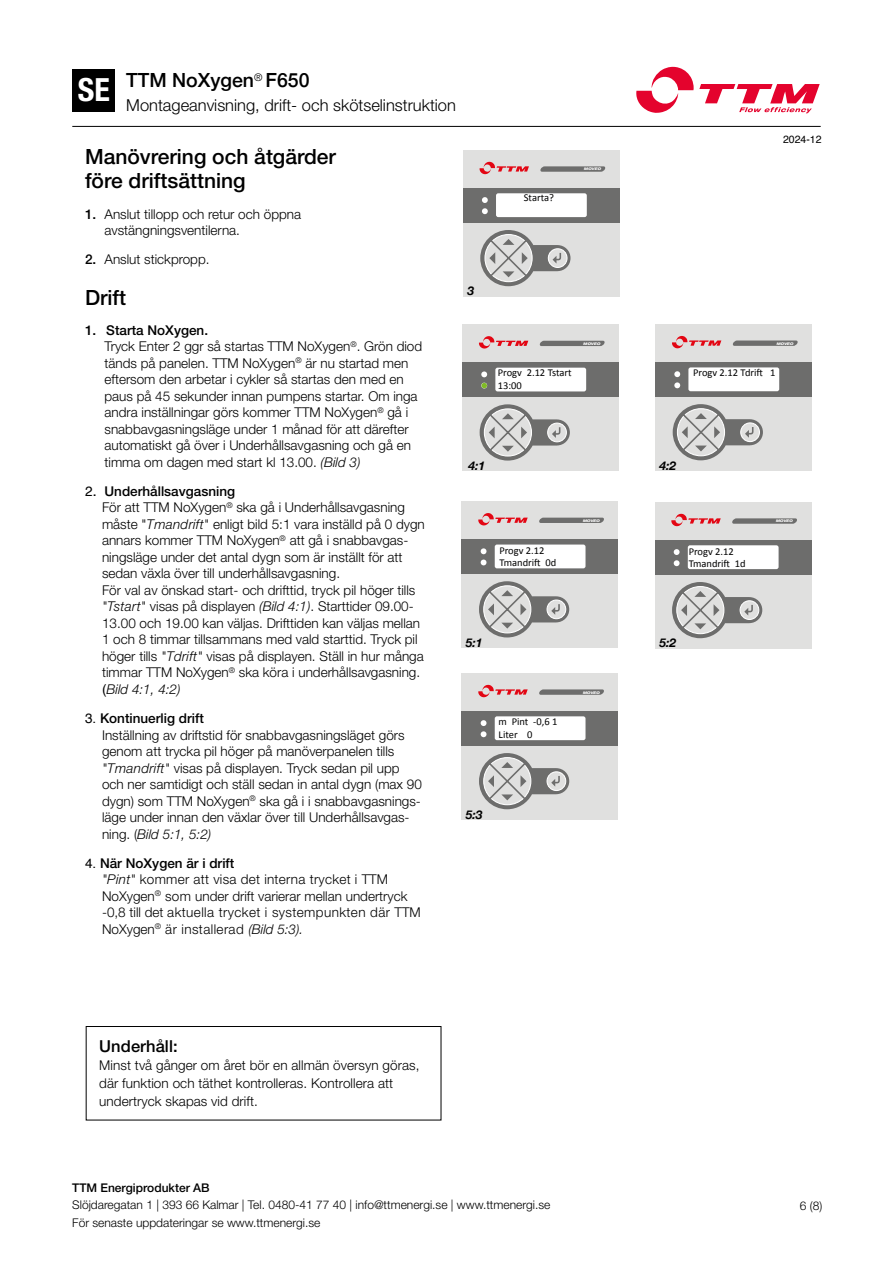
<style>
.page{position:relative;width:893px;height:1263px;background:#fff}
.page>*{position:absolute;margin:0;border:0;box-sizing:border-box;transform-origin:0 0}
.t1{font:700 condensed 31.95px "Helvetica Neue LT Pro";color:#fff}
.t2{font:500 21px/24px "Helvetica Neue LT Pro";color:#000}
.t3{font:500 19.5px "Helvetica Neue";color:#000}
.t4{font:300 16.5px "Helvetica Neue LT Pro";color:#000}
.t5{font:500 16.5px "Helvetica Neue LT Pro";letter-spacing:.005em;color:#000}
.t6{font:300 13.5px/16.5px "Helvetica Neue LT Pro";color:#000}
.t7{font:300 13.5px/16.5px "Helvetica Neue LT Pro";letter-spacing:.02em;color:#000}
.t8{font:300 12px/17.7px "Helvetica Neue LT Pro";color:#000}
.t9{font:500 12px "Helvetica Neue LT Pro";color:#000}
.t10{font:italic 700 12px "Helvetica Neue";color:#000}
.t11{font:300 12px "Helvetica Neue LT Pro";color:#000}
.t12{font:10.5px/12.6px "Calibri";color:#000}
.t13{font:10.5px "Helvetica";color:#000}
.t14{font:italic 800 expanded 3.6px "Helvetica Neue LT Pro";color:#fff}
.s1{font-weight:500}
.s2{font-style:italic}
.s3{font-family:"Helvetica";font-weight:400}
.s4{font-family:"Helvetica";font-weight:400;font-size:16.5px}
</style>
<div class="page">
<div style="left:72px;top:69px;width:43px;height:43px;background:#000"></div>
<div style="left:462px;top:325px;width:157px;height:146px;background:#e0e0df"></div>
<div style="left:462px;top:362px;width:157px;height:35px;background:#6d6d6c"></div>
<svg style="left:481px;top:371px;width:6px;height:6px"></svg>
<div style="left:495px;top:368px;width:91px;height:23px;background:#fff;border-radius:2px"></div>
<svg style="left:479px;top:336px;width:49px;height:13px"></svg>
<svg style="left:539px;top:341px;width:66px;height:5px"></svg>
<svg style="left:480px;top:404px;width:90px;height:57px"></svg>
<svg style="left:481px;top:383px;width:6px;height:5px"></svg>
<div style="left:655px;top:502px;width:156px;height:147px;background:#e0e0df"></div>
<div style="left:655px;top:540px;width:156px;height:34px;background:#6d6d6c"></div>
<svg style="left:674px;top:549px;width:6px;height:17px"></svg>
<div style="left:688px;top:545px;width:91px;height:24px;background:#fff;border-radius:2px"></div>
<svg style="left:671px;top:514px;width:50px;height:12px"></svg>
<svg style="left:732px;top:518px;width:65px;height:6px"></svg>
<svg style="left:672px;top:582px;width:90px;height:56px"></svg>
<div style="left:462px;top:501px;width:156px;height:147px;background:#e0e0df"></div>
<div style="left:462px;top:539px;width:156px;height:34px;background:#6d6d6c"></div>
<svg style="left:479px;top:545px;width:9px;height:23px"></svg>
<svg style="left:481px;top:548px;width:5px;height:17px"></svg>
<div style="left:495px;top:544px;width:90px;height:24px;background:#fff;border-radius:2px"></div>
<svg style="left:478px;top:513px;width:50px;height:12px"></svg>
<svg style="left:539px;top:518px;width:65px;height:5px"></svg>
<svg style="left:479px;top:581px;width:90px;height:56px"></svg>
<div style="left:463px;top:150px;width:156px;height:147px;background:#e0e0df"></div>
<div style="left:463px;top:188px;width:156px;height:34px;background:#6d6d6c"></div>
<svg style="left:482px;top:197px;width:6px;height:17px"></svg>
<div style="left:496px;top:193px;width:91px;height:24px;background:#fff;border-radius:2px"></div>
<svg style="left:480px;top:162px;width:49px;height:12px"></svg>
<svg style="left:540px;top:166px;width:66px;height:6px"></svg>
<svg style="left:480px;top:230px;width:90px;height:56px"></svg>
<div style="left:655px;top:324px;width:157px;height:147px;background:#e0e0df"></div>
<div style="left:655px;top:362px;width:157px;height:34px;background:#6d6d6c"></div>
<svg style="left:674px;top:371px;width:6px;height:17px"></svg>
<div style="left:688px;top:367px;width:91px;height:24px;background:#fff;border-radius:2px"></div>
<svg style="left:672px;top:336px;width:49px;height:12px"></svg>
<svg style="left:732px;top:340px;width:66px;height:6px"></svg>
<svg style="left:673px;top:404px;width:90px;height:56px"></svg>
<div style="left:86px;top:1026px;width:355px;height:94px;border:1px solid #000"></div>
<div style="left:462px;top:673px;width:156px;height:147px;background:#e0e0df"></div>
<div style="left:462px;top:711px;width:156px;height:34px;background:#6d6d6c"></div>
<svg style="left:479px;top:716px;width:9px;height:24px"></svg>
<svg style="left:481px;top:720px;width:5px;height:17px"></svg>
<div style="left:495px;top:716px;width:90px;height:24px;background:#fff;border-radius:2px"></div>
<svg style="left:478px;top:685px;width:50px;height:12px"></svg>
<svg style="left:539px;top:689px;width:65px;height:6px"></svg>
<svg style="left:479px;top:753px;width:90px;height:56px"></svg>
<svg style="left:636px;top:67px;width:184px;height:46px"></svg>
<hr style="left:72px;top:126px;width:749px;height:1px;background:#000">
<h1 class="t1" style="left:78px;top:71px;width:33px">SE</h1>
<h3 class="t3" style="left:126px;top:64px;width:185px">TTM NoXygen<sup>®</sup> F650</h3>
<p class="t4" style="left:126px;top:95px;width:331px">Montageanvisning, drift- och skötselinstruktion</p>
<h2 class="t2" style="left:85px;top:144px;width:252px">Manövrering och åtgärder före driftsättning</h2>
<p class="t6" style="left:105px;top:205px;width:198px;text-indent:-19px"><span class="s1">1.</span> Anslut tillopp och retur och öppna avstängningsventilerna.</p>
<p class="t6" style="left:85px;top:251px;width:126px"><span class="s1">2.</span> Anslut stickpropp.</p>
<h2 class="t2" style="left:85px;top:286px;width:43px">Drift</h2>
<p class="t6" style="left:105px;top:321px;width:319px;text-indent:-19px"><span class="s1">1. Starta NoXygen.<br></span>Tryck Enter 2 ggr så startas TTM NoXygen<sup>®</sup>. Grön diod tänds på panelen. TTM NoXygen<sup>®</sup> är nu startad men eftersom den arbetar i cykler så startas den med en paus på 45 sekunder innan pumpens startar. Om inga andra inställningar görs kommer TTM NoXygen<sup>®</sup> gå i snabbavgasningsläge under 1 månad för att därefter automatiskt gå över i Underhållsavgasning och gå en timma om dagen med start kl 13.00. <span class="s2">(Bild 3)</span></p>
<p class="t6" style="left:102px;top:483px;width:324px;text-indent:-17px"><span class="s3">2</span><span class="s4">.</span> <span class="s1">Underhållsavgasning<br></span>För att TTM NoXygen<sup>®</sup> ska gå i Underhållsavgasning måste "<span class="s2">Tmandrift"</span> enligt bild 5:1 vara inställd på 0 dygn annars kommer TTM NoXygen<sup>®</sup> att gå i snabbavgas&shy;ningsläge under det antal dygn som är inställt för att sedan växla över till underhållsavgasning.<br>För val av önskad start- och drifttid, tryck pil höger tills <span class="s2">"Tstart"</span> visas på displayen <span class="s2">(Bild 4:1)</span>. Starttider 09.00- 13.00 och 19.00 kan väljas. Drifttiden kan väljas mellan 1 och 8 timmar tillsammans med vald starttid. Tryck pil höger tills <span class="s2">"Tdrift"</span> visas på displayen. Ställ in hur många timmar TTM NoXygen<sup>®</sup> ska köra i underhållsavgasning. <span class="s3">(</span><span class="s2">Bild 4:1, 4:2)</span></p>
<p class="t6" style="left:102px;top:710px;width:321px;text-indent:-17px"><span class="s3">3.</span> <span class="s1">Kontinuerlig drift<br></span>Inställning av driftstid för snabbavgasningsläget görs genom att trycka pil höger på manöverpanelen tills <span class="s2">"Tmandrift"</span> visas på displayen. Tryck sedan pil upp och ner samtidigt och ställ sedan in antal dygn (max 90 dygn) som TTM NoXygen<sup>®</sup> ska gå i i snabbavgasnings&shy;läge under innan den växlar över till Underhållsavgas&shy;ning. (<span class="s2">Bild 5:1, 5:2)</span></p>
<p class="t7" style="left:102px;top:855px;width:320px;text-indent:-17px"><span class="s3">4.</span> <span class="s1">När NoXygen är i drift<br></span><span class="s2">"Pint"</span> kommer att visa det interna trycket i TTM NoXygen<sup>®</sup> som under drift varierar mellan undertryck -0,8 till det aktuella trycket i systempunkten där TTM NoXygen<sup>®</sup> är installerad <span class="s2">(Bild 5:3).</span></p>
<p class="t12" style="left:524px;top:191px;width:32px">Starta?</p>
<p class="t14" style="left:584px;top:167px;width:18px">MOVEO</p>
<p class="t10" style="left:467px;top:282px;width:8px">3</p>
<p class="t12" style="left:498px;top:366px;width:75px">Progv 2.12 Tstart<br>13:00</p>
<p class="t14" style="left:583px;top:341px;width:18px">MOVEO</p>
<p class="t10" style="left:468px;top:456px;width:18px">4:1</p>
<p class="t10" style="left:659px;top:456px;width:18px">4:2</p>
<p class="t12" style="left:499px;top:544px;width:59px">Progv 2.12<br>Tmandrift 0d</p>
<p class="t14" style="left:583px;top:518px;width:18px">MOVEO</p>
<p class="t10" style="left:466px;top:634px;width:18px">5:1</p>
<p class="t12" style="left:499px;top:715px;width:60px">m Pint -0,6 1<br>Liter 0</p>
<p class="t14" style="left:583px;top:690px;width:18px">MOVEO</p>
<p class="t10" style="left:466px;top:805px;width:18px">5:3</p>
<p class="t10" style="left:660px;top:633px;width:18px">5:2</p>
<p class="t13" style="left:783px;top:132px;width:40px">2024-12</p>
<p class="t14" style="left:776px;top:341px;width:18px">MOVEO</p>
<p class="t12" style="left:693px;top:366px;width:84px">Progv 2.12 Tdrift 1</p>
<p class="t12" style="left:689px;top:544px;width:59px">Progv 2.12<br>Tmandrift 1d</p>
<p class="t14" style="left:776px;top:519px;width:18px">MOVEO</p>
<p class="t5" style="left:99px;top:1036px;width:80px">Underhåll:</p>
<p class="t6" style="left:99px;top:1055px;width:322px;line-height:18px">Minst två gånger om året bör en allmän översyn göras, där funktion och täthet kontrolleras. Kontrollera att undertryck skapas vid drift.</p>
<p class="t9" style="left:72px;top:1180px;width:139px">TTM Energiprodukter AB</p>
<p class="t8" style="left:72px;top:1196px;width:480px">Slöjdaregatan 1 | 393 66 Kalmar | Tel. 0480-41 77 40 | info@ttmenergi.se | www.ttmenergi.se<br>För senaste uppdateringar se www.ttmenergi.se</p>
<p class="t11" style="left:800px;top:1198px;width:24px">6 (8)</p>
</div>
